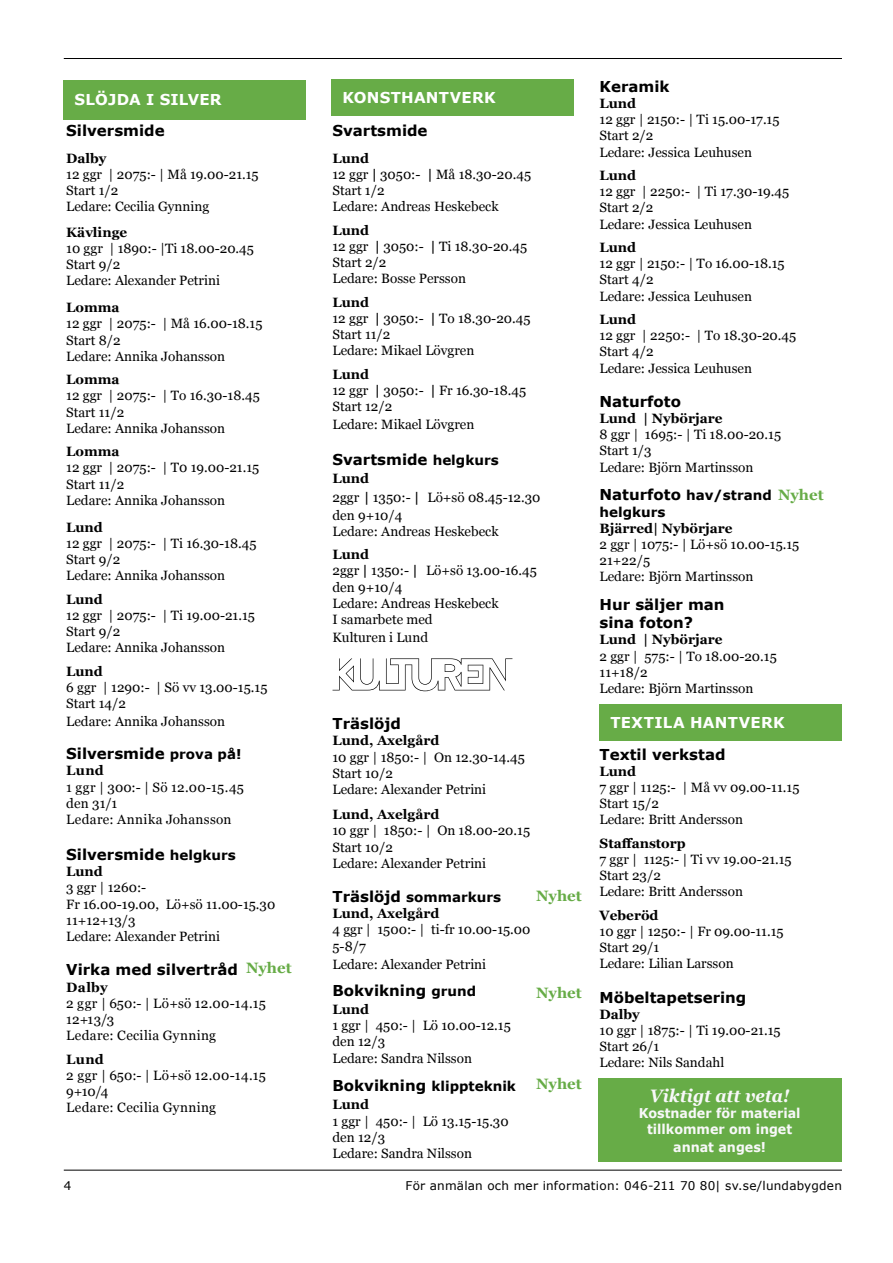
<style>
.page{position:relative;width:893px;height:1263px;background:#fff}
.page>*{position:absolute;margin:0;border:0;box-sizing:border-box;transform-origin:0 0}
.t1{font:italic 700 18px "Georgia";color:#f8f8f9;scale:.94 1}
.t2{font:700 15px/18px "Verdana";color:#000}
.t3{font:700 15px "Verdana";letter-spacing:.02em;color:#fff}
.t4{font:700 15px "Georgia";color:#67ac47}
.t5{font:13.5px/16.2px "Georgia";color:#000}
.t6{font:700 13.5px "Georgia";color:#000}
.t7{font:13.5px/16.2px "Georgia";letter-spacing:.025em;color:#000}
.t8{font:700 13.5px/16.2px "Verdana";color:#000}
.t9{font:700 13.5px/16.2px "Verdana";color:#f8f8f9;text-align:center;scale:.94 1}
.t10{font:12px "Verdana";letter-spacing:.02em;color:#000}
.s1{font-size:13.5px}
.s2{font-weight:700}
.s3{font-size:15px}
</style>
<div class="page">
<hr style="left:64px;top:1170px;width:778px;height:1px;background:#000">
<hr style="left:64px;top:58px;width:778px;height:1px;background:#000">
<div style="left:332px;top:79px;width:242px;height:37px;background:#67ac47"></div>
<div style="left:64px;top:80px;width:242px;height:39px;background:#67ac47"></div>
<div style="left:600px;top:704px;width:242px;height:37px;background:#67ac47"></div>
<div style="left:598px;top:1078px;width:243px;height:84px;background:#67ac47"></div>
<svg style="left:333px;top:658px;width:179px;height:33px"></svg>
<p class="t3" style="left:74px;top:89px;width:149px">SLÖJDA I SILVER</p>
<p class="t2" style="left:66px;top:121px;width:100px">Silversmide</p>
<p class="t6" style="left:66px;top:149px;width:42px">Dalby</p>
<p class="t5" style="left:66px;top:166px;width:194px">12 ggr | 2075:- | Må 19.00-21.15<br>Start 1/2<br>Ledare: Cecilia Gynning</p>
<p class="t6" style="left:66px;top:223px;width:62px">Kävlinge</p>
<p class="t5" style="left:66px;top:240px;width:189px">10 ggr | 1890:- |Ti 18.00-20.45<br>Start 9/2<br>Ledare: Alexander Petrini</p>
<p class="t6" style="left:66px;top:299px;width:55px">Lomma</p>
<p class="t5" style="left:66px;top:316px;width:198px">12 ggr | 2075:- | Må 16.00-18.15<br>Start 8/2<br>Ledare: Annika Johansson</p>
<p class="t6" style="left:66px;top:371px;width:55px">Lomma</p>
<p class="t5" style="left:66px;top:388px;width:195px">12 ggr | 2075:- | To 16.30-18.45<br>Start 11/2<br>Ledare: Annika Johansson</p>
<p class="t6" style="left:66px;top:443px;width:55px">Lomma</p>
<p class="t5" style="left:66px;top:460px;width:195px">12 ggr | 2075:- | T0 19.00-21.15<br>Start 11/2<br>Ledare: Annika Johansson</p>
<p class="t6" style="left:66px;top:518px;width:38px">Lund</p>
<p class="t5" style="left:66px;top:535px;width:192px">12 ggr | 2075:- | Ti 16.30-18.45<br>Start 9/2<br>Ledare: Annika Johansson</p>
<p class="t6" style="left:66px;top:590px;width:38px">Lund</p>
<p class="t5" style="left:66px;top:607px;width:190px">12 ggr | 2075:- | Ti 19.00-21.15<br>Start 9/2<br>Ledare: Annika Johansson</p>
<p class="t6" style="left:66px;top:662px;width:38px">Lund</p>
<p class="t5" style="left:66px;top:679px;width:203px">6 ggr | 1290:- | Sö vv 13.00-15.15<br>Start 14/2</p>
<p class="t5" style="left:66px;top:714px;width:160px">Ledare: Annika Johansson</p>
<p class="t2" style="left:66px;top:744px;width:177px">Silversmide <span class="s1">prova på!</span></p>
<p class="t6" style="left:66px;top:762px;width:39px">Lund</p>
<p class="t7" style="left:66px;top:779px;width:179px">1 ggr | 300:- | Sö 12.00-15.45 den 31/1<br>Ledare: Annika Johansson</p>
<p class="t2" style="left:66px;top:845px;width:171px">Silversmide <span class="s1">helgkurs</span></p>
<p class="t6" style="left:66px;top:863px;width:38px">Lund</p>
<p class="t5" style="left:66px;top:880px;width:211px">3 ggr | 1260:-<br>Fr 16.00-19.00, Lö+sö 11.00-15.30<br>11+12+13/3<br>Ledare: Alexander Petrini</p>
<p class="t2" style="left:66px;top:961px;width:173px">Virka med silvertråd</p>
<p class="t6" style="left:66px;top:978px;width:43px">Dalby</p>
<p class="t7" style="left:66px;top:995px;width:201px">2 ggr | 650:- | Lö+sö 12.00-14.15<br>12+13/3<br>Ledare: Cecilia Gynning</p>
<p class="t6" style="left:66px;top:1050px;width:39px">Lund</p>
<p class="t7" style="left:66px;top:1067px;width:201px">2 ggr | 650:- | Lö+sö 12.00-14.15<br>9+10/4<br>Ledare: Cecilia Gynning</p>
<p class="t4" style="left:246px;top:959px;width:47px">Nyhet</p>
<p class="t3" style="left:342px;top:87px;width:155px">KONSTHANTVERK</p>
<p class="t2" style="left:332px;top:121px;width:97px">Svartsmide</p>
<p class="t5" style="left:332px;top:150px;width:200px"><span class="s2">Lund<br></span>12 ggr <span class="s2">|</span> 3050:- <span class="s2">|</span> Må 18.30-20.45<br>Start 1/2<br>Ledare: Andreas Heskebeck</p>
<p class="t5" style="left:332px;top:222px;width:196px"><span class="s2">Lund<br></span>12 ggr <span class="s2">|</span> 3050:- <span class="s2">|</span> Ti 18.30-20.45<br>Start 2/2<br>Ledare: Bosse Persson</p>
<p class="t5" style="left:332px;top:294px;width:200px"><span class="s2">Lund<br></span>12 ggr <span class="s2">|</span> 3050:- <span class="s2">|</span> To 18.30-20.45<br>Start 11/2<br>Ledare: Mikael Lövgren</p>
<p class="t5" style="left:332px;top:366px;width:195px"><span class="s2">Lund<br></span>12 ggr <span class="s2">|</span> 3050:- <span class="s2">|</span> Fr 16.30-18.45<br>Start 12/2</p>
<p class="t5" style="left:332px;top:417px;width:143px">Ledare: Mikael Lövgren</p>
<p class="t2" style="left:332px;top:451px;width:168px">Svartsmide <span class="s1">helgkurs</span></p>
<p class="t5" style="left:333px;top:470px;width:209px;line-height:18.1px"><span class="s2">Lund<br></span>2ggr <span class="s2">|</span> 1350:- <span class="s2">|</span> Lö+sö 08.45-12.30 den 9+10/4</p>
<p class="t5" style="left:333px;top:523px;width:168px">Ledare: Andreas Heskebeck</p>
<p class="t5" style="left:332px;top:547px;width:206px"><span class="s2">Lund<br></span>2ggr <span class="s2">|</span> 1350:- <span class="s2">|</span> Lö+sö 13.00-16.45 den 9+10/4<br>Ledare: Andreas Heskebeck<br>I samarbete med</p>
<p class="t5" style="left:333px;top:630px;width:97px">Kulturen i Lund</p>
<p class="t2" style="left:332px;top:714px;width:70px">Träslöjd</p>
<p class="t6" style="left:332px;top:732px;width:108px">Lund, Axelgård</p>
<p class="t5" style="left:332px;top:749px;width:194px">10 ggr | 1850:- | On 12.30-14.45<br>Start 10/2<br>Ledare: Alexander Petrini</p>
<p class="t6" style="left:332px;top:806px;width:108px">Lund, Axelgård</p>
<p class="t5" style="left:332px;top:823px;width:199px">10 ggr | 1850:- | On 18.00-20.15<br>Start 10/2<br>Ledare: Alexander Petrini</p>
<p class="t8" style="left:332px;top:889px;width:170px"><span class="s3">Träslöjd</span> sommarkurs</p>
<p class="t6" style="left:332px;top:905px;width:108px">Lund, Axelgård</p>
<p class="t5" style="left:332px;top:922px;width:199px">4 ggr | 1500:- | ti-fr 10.00-15.00<br>5-8/7</p>
<p class="t5" style="left:332px;top:956px;width:155px">Ledare: Alexander Petrini</p>
<p class="t2" style="left:332px;top:981px;width:145px">Bokvikning <span class="s1">grund</span></p>
<p class="t6" style="left:332px;top:1000px;width:38px">Lund</p>
<p class="t5" style="left:332px;top:1018px;width:180px">1 ggr | 450:- | Lö 10.00-12.15 den 12/3<br>Ledare: Sandra Nilsson</p>
<p class="t8" style="left:332px;top:1078px;width:185px"><span class="s3">Bokvikning</span> klippteknik</p>
<p class="t6" style="left:332px;top:1096px;width:38px">Lund</p>
<p class="t5" style="left:332px;top:1113px;width:178px">1 ggr | 450:- | Lö 13.15-15.30 den 12/3<br>Ledare: Sandra Nilsson</p>
<p class="t4" style="left:536px;top:886px;width:47px">Nyhet</p>
<p class="t4" style="left:536px;top:983px;width:47px">Nyhet</p>
<p class="t4" style="left:536px;top:1074px;width:47px">Nyhet</p>
<p class="t2" style="left:600px;top:77px;width:72px">Keramik</p>
<p class="t6" style="left:600px;top:95px;width:38px">Lund</p>
<p class="t5" style="left:600px;top:112px;width:181px">12 ggr | 2150:- | Ti 15.00-17.15<br>Start 2/2<br>Ledare: Jessica Leuhusen</p>
<p class="t6" style="left:600px;top:167px;width:38px">Lund</p>
<p class="t5" style="left:600px;top:184px;width:191px">12 ggr | 2250:- | Ti 17.30-19.45<br>Start 2/2<br>Ledare: Jessica Leuhusen</p>
<p class="t6" style="left:600px;top:239px;width:38px">Lund</p>
<p class="t5" style="left:600px;top:256px;width:187px">12 ggr | 2150:- | To 16.00-18.15<br>Start 4/2<br>Ledare: Jessica Leuhusen</p>
<p class="t6" style="left:600px;top:311px;width:38px">Lund</p>
<p class="t5" style="left:600px;top:328px;width:198px">12 ggr | 2250:- | To 18.30-20.45<br>Start 4/2<br>Ledare: Jessica Leuhusen</p>
<p class="t2" style="left:600px;top:392px;width:83px">Naturfoto</p>
<p class="t6" style="left:600px;top:410px;width:124px">Lund | Nybörjare</p>
<p class="t5" style="left:600px;top:427px;width:183px">8 ggr | 1695:- | Ti 18.00-20.15<br>Start 1/3<br>Ledare: Björn Martinsson</p>
<p class="t8" style="left:600px;top:487px;width:174px"><span class="s3">Naturfoto</span> hav/strand helgkurs</p>
<p class="t6" style="left:600px;top:519px;width:135px">Bjärred| Nybörjare</p>
<p class="t5" style="left:600px;top:536px;width:201px">2 ggr | 1075:- | Lö+sö 10.00-15.15<br>21+22/5<br>Ledare: Björn Martinsson</p>
<p class="t2" style="left:600px;top:595px;width:127px">Hur säljer man sina foton?</p>
<p class="t6" style="left:600px;top:631px;width:124px">Lund | Nybörjare</p>
<p class="t5" style="left:600px;top:648px;width:179px">2 ggr | 575:- | To 18.00-20.15<br>11+18/2<br>Ledare: Björn Martinsson</p>
<p class="t4" style="left:778px;top:485px;width:47px">Nyhet</p>
<p class="t3" style="left:610px;top:712px;width:176px">TEXTILA HANTVERK</p>
<p class="t2" style="left:600px;top:745px;width:127px">Textil verkstad</p>
<p class="t6" style="left:600px;top:762px;width:38px">Lund</p>
<p class="t5" style="left:600px;top:779px;width:201px">7 ggr | 1125:- | Må vv 09.00-11.15<br>Start 15/2<br>Ledare: Britt Andersson</p>
<p class="t6" style="left:600px;top:834px;width:88px">Staffanstorp</p>
<p class="t5" style="left:600px;top:851px;width:194px">7 ggr | 1125:- | Ti vv 19.00-21.15<br>Start 23/2<br>Ledare: Britt Andersson</p>
<p class="t6" style="left:600px;top:906px;width:61px">Veberöd</p>
<p class="t5" style="left:600px;top:923px;width:186px">10 ggr | 1250:- | Fr 09.00-11.15<br>Start 29/1<br>Ledare: Lilian Larsson</p>
<p class="t2" style="left:600px;top:988px;width:148px">Möbeltapetsering</p>
<p class="t6" style="left:600px;top:1005px;width:42px">Dalby</p>
<p class="t5" style="left:600px;top:1022px;width:183px">10 ggr | 1875:- | Ti 19.00-21.15<br>Start 26/1<br>Ledare: Nils Sandahl</p>
<h1 class="t1" style="left:650px;top:1083px;width:150px">Viktigt att veta!</h1>
<p class="t9" style="left:639px;top:1104px;width:174px">Kostnader för material tillkommer om inget</p>
<p class="t9" style="left:673px;top:1138px;width:100px">annat anges!</p>
<p class="t10" style="left:64px;top:1177px;width:9px">4</p>
<p class="t10" style="left:406px;top:1177px;width:438px">För anmälan och mer information: 046-211 70 80| sv.se/lundabygden</p>
</div>
